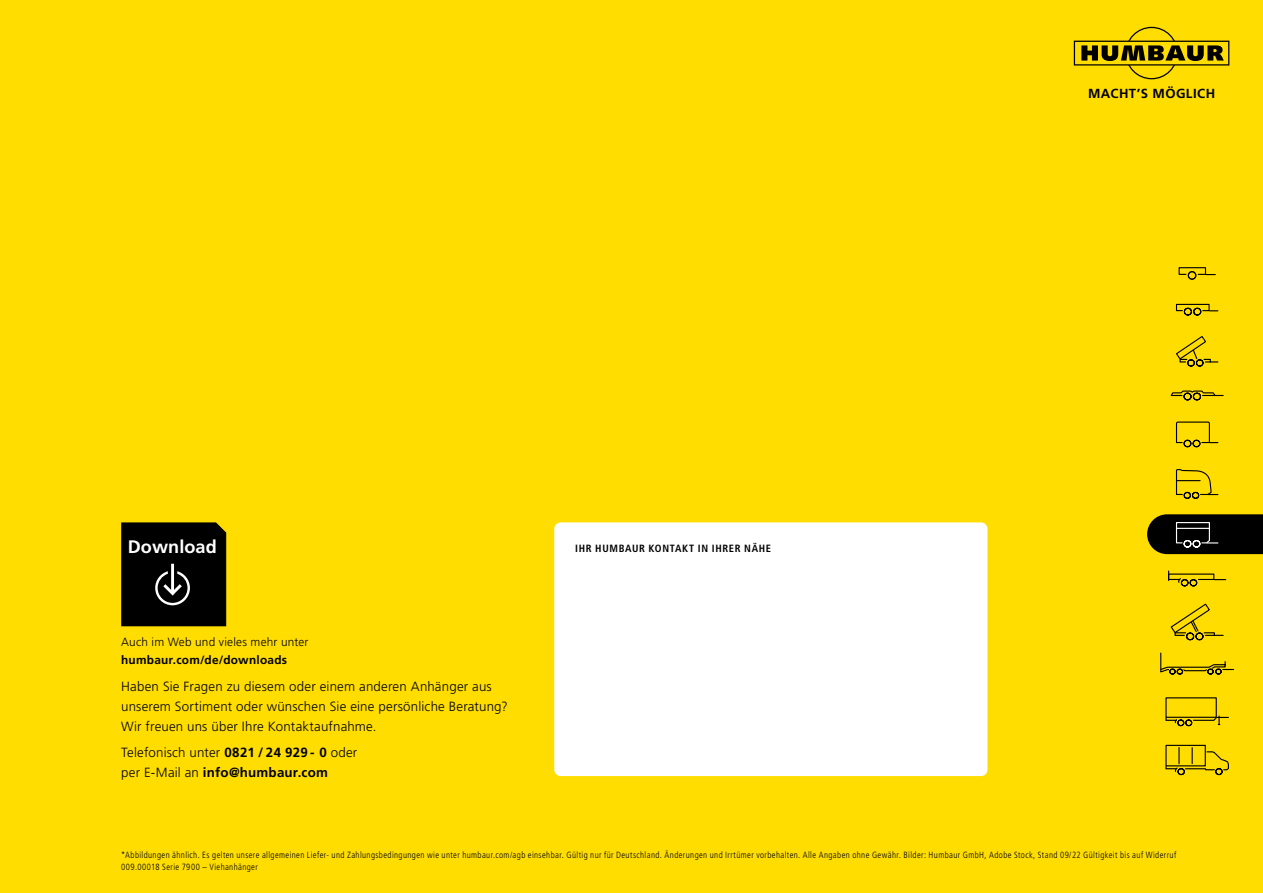
<style>
.page{position:relative;width:1263px;height:893px;background:#fd0}
.page>*{position:absolute;margin:0;border:0;box-sizing:border-box;transform-origin:0 0}
.t1{font:18.15px "Frutiger LT 65 Bd";letter-spacing:.005em;color:#fff}
.t2{font:13.35px/20px "Frutiger LT 45 Lt";letter-spacing:.015em;color:#000}
.t3{font:13.35px "Frutiger LT 65 Bd";letter-spacing:.015em;color:#000}
.t4{font:700 13.2px "Frutiger";letter-spacing:.035em;color:#000}
.t5{font:11.85px "Frutiger LT 45 Lt";letter-spacing:.015em;color:#000}
.t6{font:11.85px "Frutiger LT 65 Bd";letter-spacing:.025em;color:#000}
.t7{font:10.5px "Frutiger LT 67 Bd Cn";letter-spacing:.065em;color:#000}
.t8{font:9px/12px "Frutiger LT 47 Lt Cn";letter-spacing:.045em;color:#000}
.s1{font-family:"Frutiger LT 65 Bd"}
.s2{font-family:"Frutiger LT 45 Lt"}
</style>
<div class="page">
<svg style="left:1074px;top:27px;width:155px;height:52px"></svg>
<div style="left:1188px;top:271px;width:8px;height:9px;border:1px solid #000;border-radius:50%"></div>
<svg style="left:1178px;top:267px;width:37px;height:8px"></svg>
<svg style="left:1175px;top:303px;width:43px;height:13px"></svg>
<svg style="left:1175px;top:421px;width:43px;height:27px"></svg>
<svg style="left:1176px;top:336px;width:43px;height:31px"></svg>
<svg style="left:1170px;top:390px;width:54px;height:11px"></svg>
<svg style="left:1175px;top:469px;width:43px;height:30px"></svg>
<svg style="left:1147px;top:514px;width:116px;height:40px"></svg>
<svg style="left:1168px;top:571px;width:58px;height:16px"></svg>
<svg style="left:1170px;top:603px;width:54px;height:38px"></svg>
<svg style="left:1160px;top:652px;width:74px;height:23px"></svg>
<svg style="left:1165px;top:715px;width:63px;height:12px"></svg>
<div style="left:1165px;top:745px;width:41px;height:21px;border:1px solid #000"></div>
<svg style="left:1165px;top:746px;width:64px;height:30px"></svg>
<div style="left:554px;top:522px;width:433px;height:254px;background:#fff;border-radius:6px"></div>
<div style="left:121px;top:522px;width:105px;height:104px;background:#000"></div>
<h1 class="t1" style="left:128px;top:536px;width:91px">Download</h1>
<h3 class="t5" style="left:121px;top:635px;width:189px">Auch im Web und vieles mehr unter</h3>
<h3 class="t6" style="left:121px;top:653px;width:168px">humbaur.com/de/downloads</h3>
<h2 class="t2" style="left:121px;top:676px;width:388px">Haben Sie Fragen zu diesem oder einem anderen Anhänger aus unserem Sortiment oder wünschen Sie eine persönliche Beratung?<br>Wir freuen uns über Ihre Kontaktaufnahme.</h2>
<h2 class="t2" style="left:121px;top:742px;width:238px">Telefonisch unter <span class="s1">0821 / 24 929 - 0</span> oder</h2>
<h2 class="t3" style="left:121px;top:764px;width:208px"><span class="s2">per E-Mail an</span> info@humbaur.com</h2>
<p class="t7" style="left:575px;top:542px;width:197px">IHR HUMBAUR KONTAKT IN IHRER NÄHE</p>
<h3 class="t4" style="left:1088px;top:86px;width:129px">MACHT’S MÖGLICH</h3>
<p class="t8" style="left:121px;top:849px;width:1057px">*Abbildungen ähnlich. Es gelten unsere allgemeinen Liefer- und Zahlungsbedingungen wie unter humbaur.com/agb einsehbar. Gültig nur für Deutschland. Änderungen und Irrtümer vorbehalten. Alle Angaben ohne Gewähr. Bilder: Humbaur GmbH, Adobe Stock, Stand 09/22 Gültigkeit bis auf Widerruf<br>009.00018 Serie 7900 – Viehanhänger</p>
</div>
